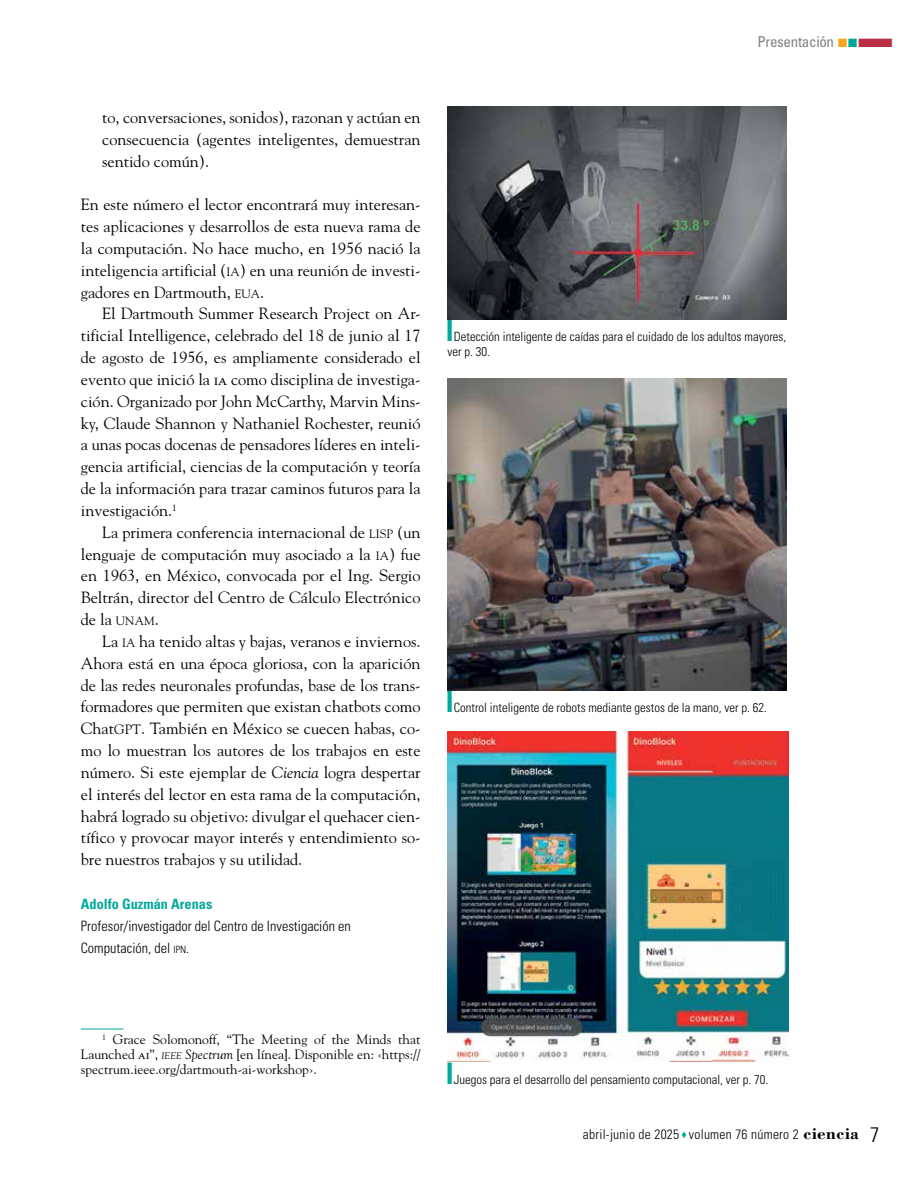
<style>
.page{position:relative;width:915px;height:1191px;background:#fff}
.page>*{position:absolute;margin:0;border:0;box-sizing:border-box;transform-origin:0 0}
.t1{font:16.2px/21.8px "Goudy Std";color:#000;text-align:justify}
.t2{font:condensed 15px "Univers LT Std";letter-spacing:-.02em;color:#808285}
.t3{font:300 condensed 14.25px/21.9px "Univers LT Std";color:#000}
.t4{font:700 condensed 14.25px "Univers LT Std";color:#00a99b}
.t5{font:13.5px/15px "Goudy Std";color:#000;text-align:justify}
.t6{font:300 condensed 13.5px "Univers LT Std";letter-spacing:.02em;color:#000}
.t7{font:300 condensed 12.75px/15px "Univers LT Std";color:#000}
.s1{font-size:12px}
.s2{font-size:13.5px}
.s3{font-style:italic}
.s4{font-size:10.05px}
.s5{color:#faa41d}
.s6{color:#00a99b}
.s7{color:#bb2d45}
.s8{font-style:italic;font-size:9.45px}
.s9{font-family:"Bodoni Std";font-weight:700;font-stretch:normal;font-size:17.25px}
.s10{font-size:21px}
</style>
<div class="page">
<hr style="left:81px;top:1028px;width:42px;height:1px;background:#00a99b">
<img style="left:447px;top:378px;width:339px;height:312px">
<img style="left:447px;top:732px;width:340px;height:329px">
<img style="left:447px;top:106px;width:339px;height:213px">
<p class="t1" style="left:102px;top:106px;width:320px">to, conversaciones, sonidos), razonan y actúan en consecuencia (agentes inteligentes, demuestran sentido común).</p>
<p class="t1" style="left:81px;top:193px;width:341px">En este número el lector encontrará muy interesan&shy;tes aplicaciones y desarrollos de esta nueva rama de la computación. No hace mucho, en 1956 nació la inteligencia artificial (<span class="s1">IA</span>) en una reunión de investi&shy;gadores en Dartmouth, <span class="s1">EUA</span>.</p>
<p class="t1" style="left:81px;top:303px;width:341px;text-indent:21px">El Dartmouth Summer Research Project on Ar&shy;tificial Intelligence, celebrado del 18 de junio al 17 de agosto de 1956, es ampliamente considerado el evento que inició la ia como disciplina de investiga&shy;ción. Organizado por John McCarthy, Marvin Mins&shy;ky, Claude Shannon y Nathaniel Rochester, reunió a unas pocas docenas de pensadores líderes en inteli&shy;gencia artificial, ciencias de la computación y teoría de la información para trazar caminos futuros para la investigación.<sup>1</sup></p>
<p class="t1" style="left:81px;top:521px;width:341px;text-indent:21px">La primera conferencia internacional de <span class="s1">LISP</span> (un lenguaje de computación muy asociado a la <span class="s1">IA</span>) fue en 1963, en México, convocada por el Ing. Sergio Beltrán, director del Centro de Cálculo Electrónico de la <span class="s1">UNAM</span>.</p>
<p class="t1" style="left:81px;top:630px;width:341px;text-indent:21px">La <span class="s1">IA</span> ha tenido altas y bajas, veranos e inviernos.<br>Ahora está en una época gloriosa, con la aparición de las redes neuronales profundas, base de los trans&shy;formadores que permiten que existan chatbots como Chat<span class="s2">GPT</span>. También en México se cuecen habas, co&shy;mo lo muestran los autores de los trabajos en este número. Si este ejemplar de <span class="s3">Ciencia</span> logra despertar el interés del lector en esta rama de la computación, habrá logrado su objetivo: divulgar el quehacer cien&shy;tífico y provocar mayor interés y entendimiento so&shy;bre nuestros trabajos y su utilidad.</p>
<p class="t4" style="left:81px;top:895px;width:133px">Adolfo Guzmán Arenas</p>
<p class="t3" style="left:81px;top:914px;width:271px">Profesor/investigador del Centro de Investigación en<br>Computación, del <span class="s4">ipn</span>.</p>
<p class="t2" style="left:757px;top:32px;width:138px">Presentación <span class="s5">■</span><span class="s6">■</span><span class="s7">■</span></p>
<p class="t7" style="left:447px;top:329px;width:340px"><span class="s6">■</span> Detección inteligente de caídas para el cuidado de los adultos mayores, ver p. 30.</p>
<p class="t7" style="left:447px;top:700px;width:321px"><span class="s6">■</span> Control inteligente de robots mediante gestos de la mano, ver p. 62.</p>
<p class="t5" style="left:81px;top:1031px;width:341px;text-indent:21px"><sup>1</sup> Grace Solomonoff, “The Meeting of the Minds that Launched ai”, <span class="s8">IEEE</span> <span class="s3">Spectrum</span> [en línea]. Disponible en: ‹https:// spectrum.ieee.org/dartmouth-ai-workshop›.</p>
<p class="t7" style="left:447px;top:1071px;width:322px"><span class="s6">■</span> Juegos para el desarrollo del pensamiento computacional, ver p. 70.</p>
<p class="t6" style="left:582px;top:1126px;width:298px">abril-junio de 2025 <span class="s6">♦</span> volumen 76 número 2 <span class="s9">ciencia</span> <span class="s10">7</span></p>
</div>
